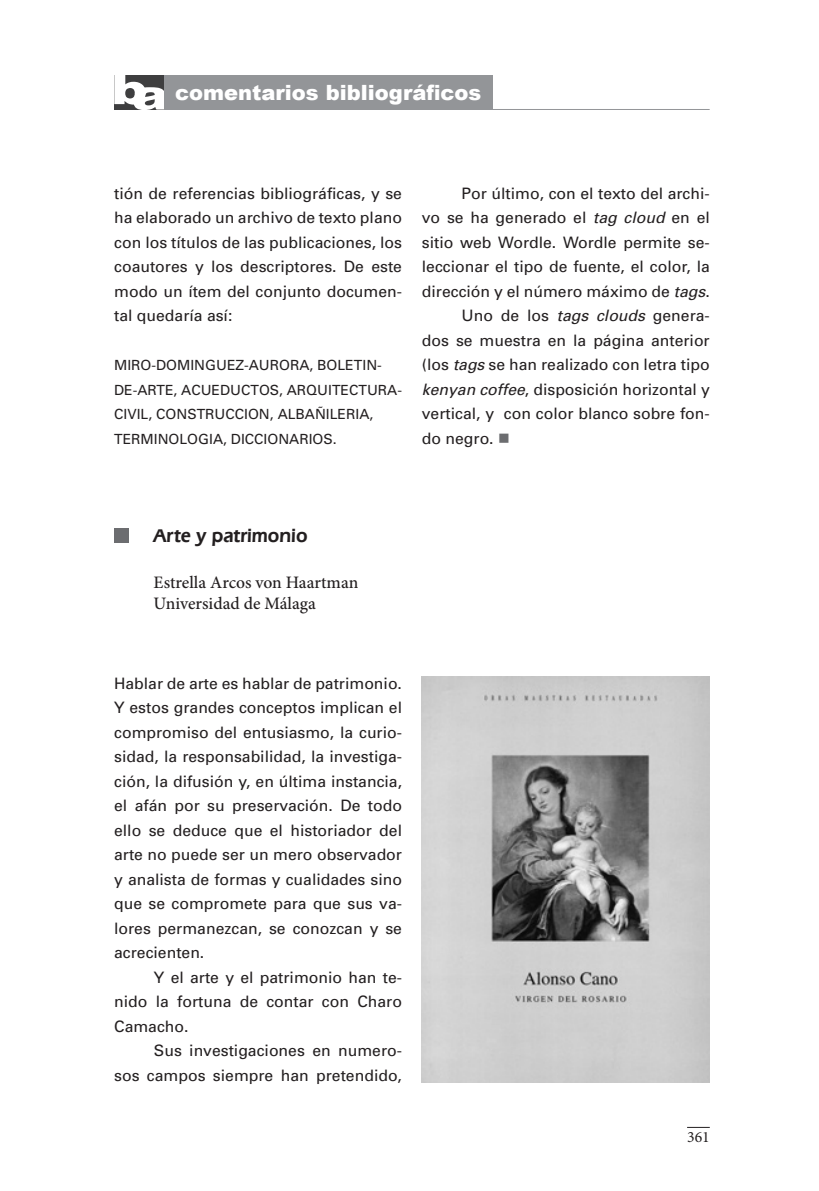
<style>
.page{position:relative;width:819px;height:1191px;background:#fff}
.page>*{position:absolute;margin:0;border:0;box-sizing:border-box;transform-origin:0 0}
.t1{font:900 21px "Arial";color:#fff}
.t2{font:600 19.25px "Eras IT Cby BT";color:#231f20}
.t3{font:500 17.5px/21px "Minion Pro";color:#231f20}
.t4{font:15.75px/24.5px "Univers";color:#231f20;text-align:justify}
.t5{font:15.75px "Minion Pro";color:#231f20}
.t6{font:14px/24.5px "Univers";color:#231f20}
.s1{font-style:italic}
.s2{color:#6c6d70}
</style>
<div class="page">
<hr style="left:114px;top:109px;width:595px;height:1px;background:#939598">
<svg style="left:687px;top:1127px;width:22px;height:1px"></svg>
<svg style="left:114px;top:75px;width:50px;height:35px"></svg>
<div style="left:164px;top:75px;width:328px;height:35px;background:#939598"></div>
<div style="left:114px;top:527px;width:15px;height:15px;background:#6c6d70"></div>
<img style="left:422px;top:676px;width:287px;height:406px">
<h1 class="t1" style="left:175px;top:80px;width:308px">comentarios bibliográficos</h1>
<p class="t4" style="left:114px;top:181px;width:289px">tión de referencias bibliográficas, y se ha elaborado un archivo de texto plano con los títulos de las publicaciones, los coautores y los descriptores. De este modo un ítem del conjunto documen&shy;tal quedaría así:</p>
<p class="t6" style="left:114px;top:353px;width:289px">MIRO-DOMINGUEZ-AURORA, BOLETIN-DE-ARTE, ACUEDUCTOS, ARQUITECTURA-CIVIL, CONSTRUCCION, ALBAÑILERIA, TERMINOLOGIA, DICCIONARIOS.</p>
<p class="t4" style="left:461px;top:181px;width:250px">Por último, con el texto del archi-</p>
<p class="t4" style="left:422px;top:205px;width:289px">vo se ha generado el <span class="s1">tag cloud</span> en el</p>
<p class="t4" style="left:422px;top:230px;width:289px">sitio web Wordle. Wordle permite se-</p>
<p class="t4" style="left:422px;top:254px;width:289px">leccionar el tipo de fuente, el color, la</p>
<p class="t4" style="left:422px;top:279px;width:289px">dirección y el número máximo de <span class="s1">tags</span>.</p>
<p class="t4" style="left:461px;top:303px;width:250px">Uno de los <span class="s1">tags clouds</span> genera-</p>
<p class="t4" style="left:422px;top:328px;width:289px">dos se muestra en la página anterior</p>
<p class="t4" style="left:422px;top:352px;width:289px">(los <span class="s1">tags</span> se han realizado con letra tipo</p>
<p class="t4" style="left:422px;top:377px;width:289px"><span class="s1">kenyan coffee</span>, disposición horizontal y</p>
<p class="t4" style="left:422px;top:401px;width:289px">vertical, y con color blanco sobre fon-</p>
<p class="t4" style="left:422px;top:426px;width:89px">do negro. <span class="s2">■</span></p>
<p class="t2" style="left:154px;top:523px;width:155px">Arte y patrimonio</p>
<p class="t3" style="left:154px;top:572px;width:206px">Estrella Arcos von Haartman<br>Universidad de Málaga</p>
<p class="t4" style="left:114px;top:671px;width:289px">Hablar de arte es hablar de patrimonio.<br>Y estos grandes conceptos implican el compromiso del entusiasmo, la curio&shy;sidad, la responsabilidad, la investiga&shy;ción, la difusión y, en última instancia, el afán por su preservación. De todo ello se deduce que el historiador del arte no puede ser un mero observador y analista de formas y cualidades sino que se compromete para que sus va&shy;lores permanezcan, se conozcan y se acrecienten.</p>
<p class="t4" style="left:114px;top:965px;width:289px;text-indent:40px">Y el arte y el patrimonio han te&shy;nido la fortuna de contar con Charo Camacho.</p>
<p class="t4" style="left:114px;top:1038px;width:289px;text-align:right">Sus investigaciones en numero-<br>sos campos siempre han pretendido,</p>
<p class="t5" style="left:687px;top:1126px;width:24px">361</p>
</div>
